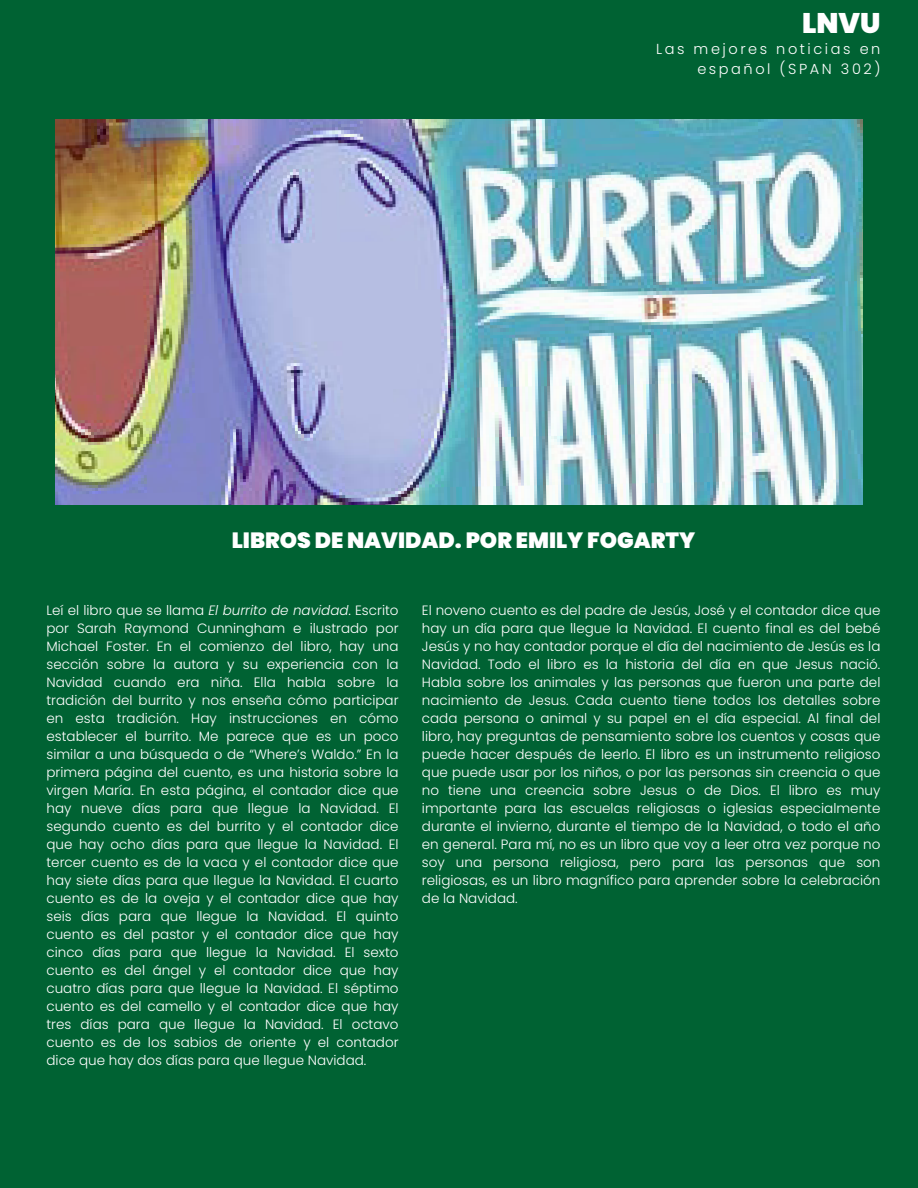
<style>
.page{position:relative;width:918px;height:1188px;background:#006233}
.page>*{position:absolute;margin:0;border:0;box-sizing:border-box;transform-origin:0 0}
.t1{font:900 28.35px "Poppins";color:#fff}
.t2{font:900 22.05px "Poppins";color:#fff}
.t3{font:300 14.55px/20px "Poppins";letter-spacing:.175em;color:#fff;text-align:right}
.t4{font:300 13.5px/18px "Poppins";color:#fff;text-align:justify}
.s1{font-style:italic}
</style>
<div class="page">
<img style="left:55px;top:120px;width:808px;height:384px">
<h1 class="t1" style="left:802px;top:4px;width:80px">LNVU</h1>
<p class="t3" style="left:656px;top:39px;width:226px">Las mejores noticias en español (SPAN 302)</p>
<p class="t2" style="left:232px;top:525px;width:465px">LIBROS DE NAVIDAD. POR EMILY FOGARTY</p>
<h2 class="t4" style="left:46px;top:602px;width:354px">Leí el libro que se llama <span class="s1">El burrito de navidad</span>. Escrito por Sarah Raymond Cunningham e ilustrado por Michael Foster. En el comienzo del libro, hay una sección sobre la autora y su experiencia con la Navidad cuando era niña. Ella habla sobre la tradición del burrito y nos enseña cómo participar en esta tradición. Hay instrucciones en cómo establecer el burrito. Me parece que es un poco similar a una búsqueda o de “Where’s Waldo.” En la primera página del cuento, es una historia sobre la virgen María. En esta página, el contador dice que hay nueve días para que llegue la Navidad. El segundo cuento es del burrito y el contador dice que hay ocho días para que llegue la Navidad. El tercer cuento es de la vaca y el contador dice que hay siete días para que llegue la Navidad. El cuarto cuento es de la oveja y el contador dice que hay seis días para que llegue la Navidad. El quinto cuento es del pastor y el contador dice que hay cinco días para que llegue la Navidad. El sexto cuento es del ángel y el contador dice que hay cuatro días para que llegue la Navidad. El séptimo cuento es del camello y el contador dice que hay tres días para que llegue la Navidad. El octavo cuento es de los sabios de oriente y el contador dice que hay dos días para que llegue Navidad.</h2>
<p class="t4" style="left:422px;top:602px;width:460px">El noveno cuento es del padre de Jesús, José y el contador dice que hay un día para que llegue la Navidad. El cuento final es del bebé Jesús y no hay contador porque el día del nacimiento de Jesús es la Navidad. Todo el libro es la historia del día en que Jesus nació.<br>Habla sobre los animales y las personas que fueron una parte del nacimiento de Jesus. Cada cuento tiene todos los detalles sobre cada persona o animal y su papel en el día especial. Al final del libro, hay preguntas de pensamiento sobre los cuentos y cosas que puede hacer después de leerlo. El libro es un instrumento religioso que puede usar por los niños, o por las personas sin creencia o que no tiene una creencia sobre Jesus o de Dios. El libro es muy importante para las escuelas religiosas o iglesias especialmente durante el invierno, durante el tiempo de la Navidad, o todo el año en general. Para mí, no es un libro que voy a leer otra vez porque no soy una persona religiosa, pero para las personas que son religiosas, es un libro magnífico para aprender sobre la celebración de la Navidad.</p>
</div>
